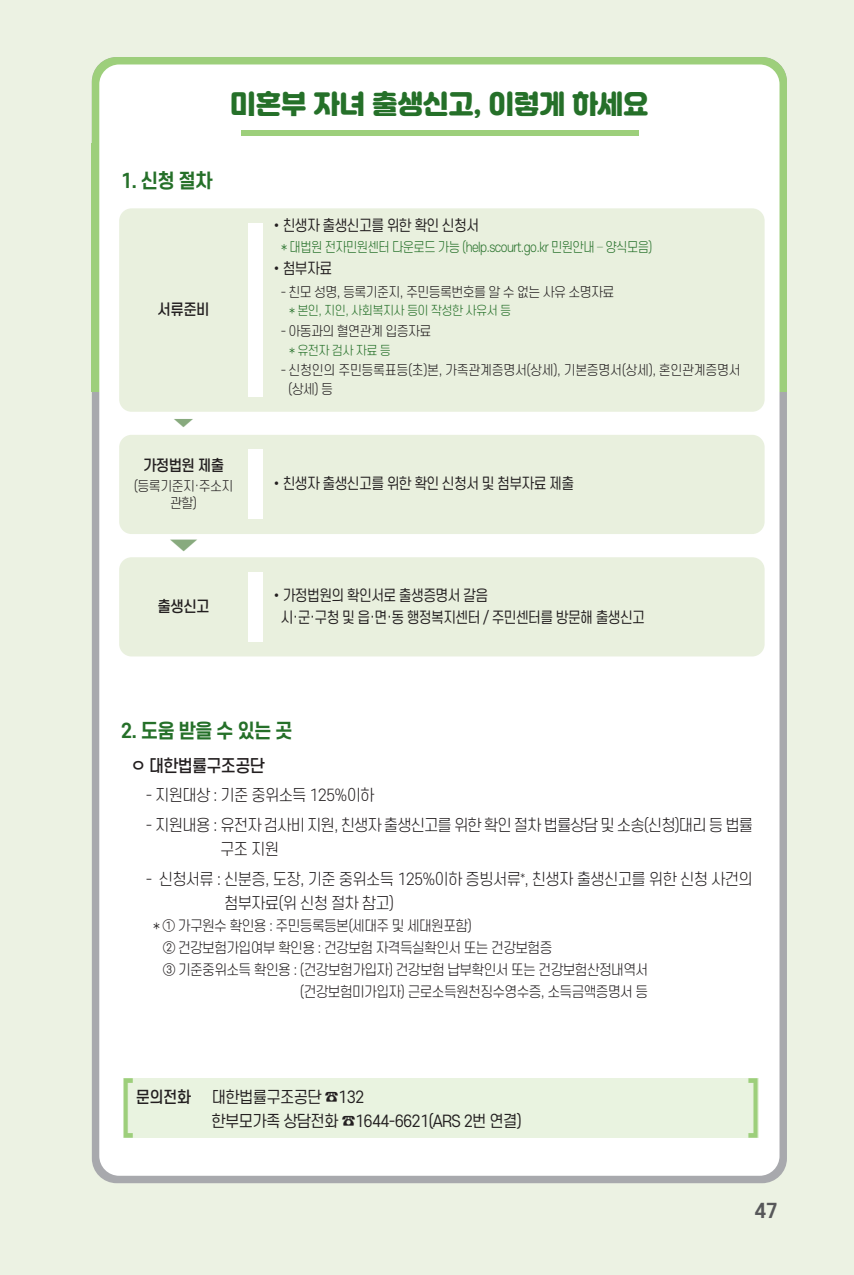
<style>
.page{position:relative;width:854px;height:1275px;background:#fff}
.page>*{position:absolute;margin:0;border:0;box-sizing:border-box;transform-origin:0 0}
.t1{font:64.75px "Helvetica";color:#9dcf7b;scale:.75 1}
.t2{font:26.25px "Jalnan OTF";color:#257029}
.t3{font:700 19.25px "S Core Dream 6";letter-spacing:.195em;color:#257029;scale:.95 1}
.t4{font:700 19.25px "S Core Dream 6";letter-spacing:-.05em;color:#257029;scale:.95 1}
.t5{font:700 19.25px "S Core Dream 6";color:#57585a}
.t6{font:500 16.62px "S Core Dream 5";letter-spacing:-.05em;color:#231f20;scale:.95 1}
.t7{font:300 15.75px/24.5px "S Core Dream 3";letter-spacing:-.05em;color:#231f20;scale:.95 1}
.t8{font:15.75px/24.5px "S Core Dream 4";letter-spacing:-.05em;color:#231f20;scale:.95 1}
.t9{font:500 15.75px "S Core Dream 5";color:#231f20;scale:.95 1}
.t10{font:14.88px/21.7px "S Core Dream 4";letter-spacing:-.05em;color:#231f20;scale:.9 1}
.t11{font:500 14.88px "S Core Dream 5";letter-spacing:-.05em;color:#231f20;scale:.95 1}
.t12{font:500 14.88px "S Core Dream 5";color:#88aa7e;scale:2 1}
.t13{font:300 14px "S Core Dream 3";letter-spacing:-.05em;color:#231f20;scale:.95 1}
.t14{font:300 13.12px/17.5px "S Core Dream 3";letter-spacing:-.05em;color:#231f20;text-align:center;scale:.95 1}
.t15{font:300 13.12px/18.4px "S Core Dream 3";letter-spacing:-.03em;color:#231f20;scale:.95 1}
.t16{font:300 13.12px "S Core Dream 3";letter-spacing:-.05em;color:#257029;scale:.9 1}
.t17{font:300 12.25px "S Core Dream 3";letter-spacing:-.05em;color:#257029;scale:.95 1}
.t18{font:500 10.5px "S Core Dream 5";color:#88aa7e;scale:2 1}
.s1{font-family:"S Core Dream 3";font-weight:300}
.s2{font-family:"Apple Gothic";font-weight:400}
</style>
<div class="page">
<div style="left:0;top:0;width:853px;height:1275px;background:#ecf2e3"></div>
<div style="left:92px;top:57px;width:694px;height:1126px;background:linear-gradient(to right,#a8a9ad,#a8a9ad);border-radius:25px"></div>
<div style="left:92px;top:57px;width:694px;height:149px;background:#9dcf7b;border-radius:25px"></div>
<div style="left:92px;top:144px;width:694px;height:248px;background:#9dcf7b"></div>
<div style="left:99px;top:64px;width:680px;height:1112px;background:#fff;border-radius:20px"></div>
<div style="left:119px;top:208px;width:645px;height:204px;background:#e9f0de;border-radius:12px"></div>
<div style="left:241px;top:130px;width:397px;height:6px;background:#9dcf7b"></div>
<div style="left:123px;top:1078px;width:635px;height:60px;background:#e9f3e0"></div>
<div style="left:248px;top:223px;width:15px;height:174px;background:#fff"></div>
<div style="left:119px;top:435px;width:645px;height:99px;background:#e9f0de;border-radius:12px"></div>
<div style="left:248px;top:450px;width:15px;height:69px;background:#fff"></div>
<div style="left:119px;top:557px;width:645px;height:99px;background:#e9f0de;border-radius:12px"></div>
<div style="left:248px;top:572px;width:15px;height:70px;background:#fff"></div>
<h2 class="t2" style="left:230px;top:86px;width:419px">미혼부 자녀 출생신고, 이렇게 하세요</h2>
<h3 class="t4" style="left:121px;top:173px;width:98px">1. 신청 절차</h3>
<p class="t11" style="left:157px;top:303px;width:56px">서류준비</p>
<p class="t18" style="left:173px;top:419px;width:12px">▼</p>
<p class="t10" style="left:270px;top:216px;width:234px"><span class="s1">•</span>친생자 출생신고를 위한 확인 신청서</p>
<p class="t16" style="left:281px;top:242px;width:414px">* 대법원 전자민원센터 다운로드 가능 (help.scourt.go.kr 민원안내 <span class="s2">–</span> 양식모음)</p>
<p class="t10" style="left:270px;top:259px;width:71px"><span class="s1">•</span>첨부자료</p>
<p class="t14" style="left:280px;top:285px;width:353px">- 친모 성명, 등록기준지, 주민등록번호를 알 수 없는 사유 소명자료</p>
<p class="t17" style="left:289px;top:306px;width:235px">* 본인, 지인, 사회복지사 등이 작성한 사유서 등</p>
<p class="t14" style="left:280px;top:324px;width:160px">- 아동과의 혈연관계 입증자료</p>
<p class="t17" style="left:289px;top:345px;width:109px">* 유전자 검사 자료 등</p>
<p class="t15" style="left:288px;top:363px;width:477px;text-indent:-8px">- 신청인의 주민등록표등(초)본, 가족관계증명서(상세), 기본증명서(상세), 혼인관계증명서 (상세) 등</p>
<p class="t11" style="left:143px;top:459px;width:87px">가정법원 제출</p>
<p class="t14" style="left:134px;top:478px;width:106px">(등록기준지·주소지 관할)</p>
<p class="t10" style="left:270px;top:474px;width:339px"><span class="s1">•</span>친생자 출생신고를 위한 확인 신청서 및 첨부자료 제출</p>
<p class="t12" style="left:169px;top:539px;width:16px">▼</p>
<p class="t11" style="left:157px;top:600px;width:56px">출생신고</p>
<p class="t10" style="left:281px;top:586px;width:406px;text-indent:-11px"><span class="s1">•</span>가정법원의 확인서로 출생증명서 갈음<br>시·군·구청 및 읍·면·동 행정복지센터 / 주민센터를 방문해 출생신고</p>
<h3 class="t3" style="left:121px;top:722px;width:182px">2.도움받을수있는곳</h3>
<p class="t6" style="left:131px;top:759px;width:142px">ㅇ 대한법률구조공단</p>
<p class="t7" style="left:146px;top:785px;width:242px">- 지원대상 : 기준 중위소득 125%이하</p>
<p class="t7" style="left:220px;top:814px;width:562px;text-indent:-75px">- 지원내용 : 유전자 검사비 지원, 친생자 출생신고를 위한 확인 절차 법률상담 및 소송(신청)대리 등 법률 구조 지원</p>
<p class="t7" style="left:224px;top:868px;width:558px;text-indent:-78px">- 신청서류 : 신분증, 도장, 기준 중위소득 125%이하 증빙서류<sup>*</sup>, 친생자 출생신고를 위한 신청 사건의 첨부자료(위 신청 절차 참고)</p>
<p class="t13" style="left:153px;top:920px;width:337px">* ① 가구원수 확인용 : 주민등록등본(세대주 및 세대원포함)</p>
<p class="t13" style="left:163px;top:942px;width:411px">② 건강보험가입여부 확인용 : 건강보험 자격득실확인서 또는 건강보험증</p>
<p class="t13" style="left:163px;top:964px;width:512px">③ 기준중위소득 확인용 : (건강보험가입자) 건강보험 납부확인서 또는 건강보험산정내역서</p>
<p class="t13" style="left:300px;top:986px;width:368px">(건강보험미가입자) 근로소득원천징수영수증, 소득금액증명서 등</p>
<h1 class="t1" style="left:121px;top:1065px;width:20px">[</h1>
<h1 class="t1" style="left:747px;top:1065px;width:20px">]</h1>
<p class="t9" style="left:136px;top:1090px;width:60px">문의전화</p>
<p class="t8" style="left:211px;top:1086px;width:328px">대한법률구조공단 ☎132<br>한부모가족 상담전화 ☎1644-6621(ARS 2번 연결)</p>
<h3 class="t5" style="left:754px;top:1203px;width:25px">47</h3>
</div>
